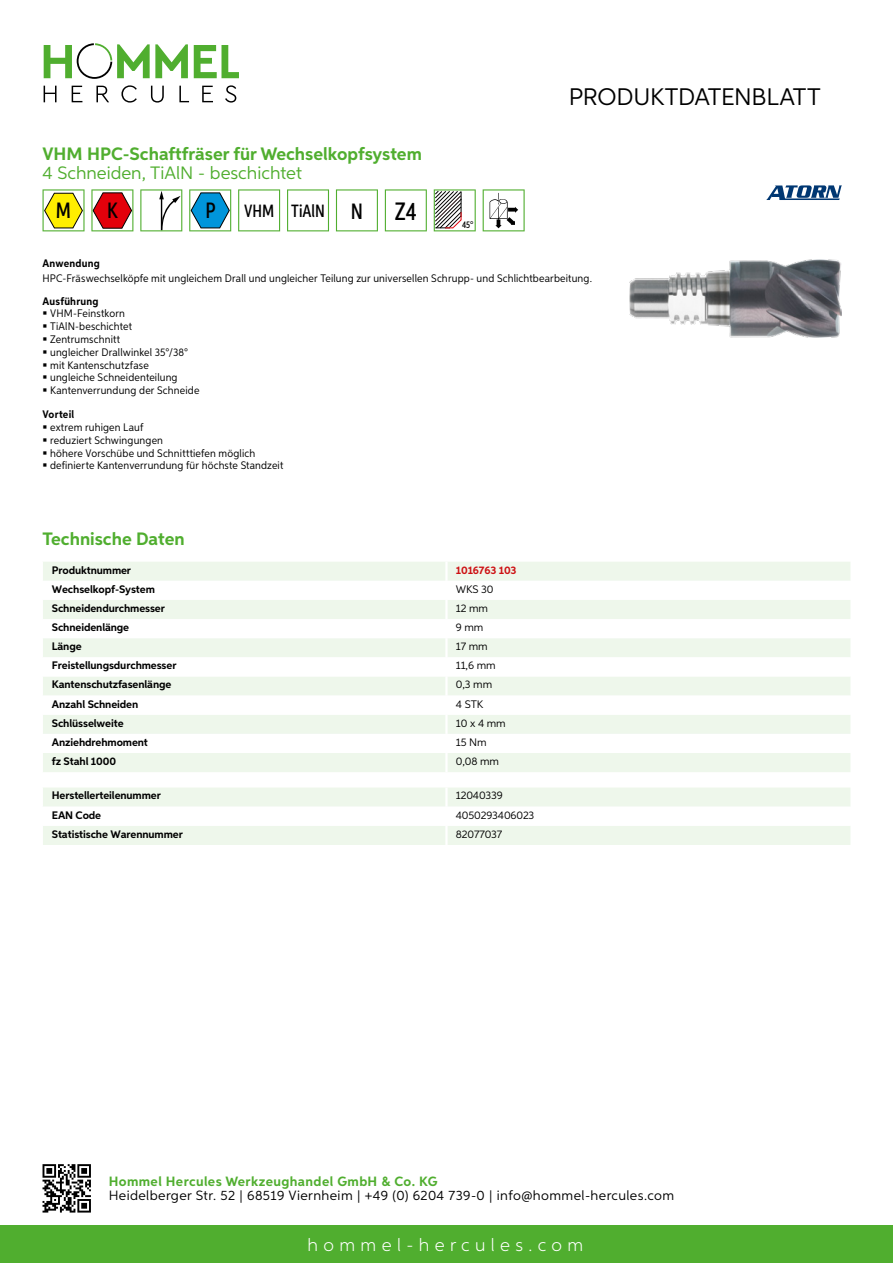
<style>
.page{position:relative;width:893px;height:1263px;background:#fff}
.page>*{position:absolute;margin:0;border:0;box-sizing:border-box;transform-origin:0 0}
.t1{font:500 25.2px "Aspira XX Nar";color:#000}
.t2{font:24px "Aspira";letter-spacing:-.01em;color:#000}
.t3{font:500 22.2px "Aspira XX Nar";color:#000}
.t4{font:700 18px "Aspira";color:#50ae2f}
.t5{font:18px "Aspira";color:#50ae2f}
.t6{font:300 18px "Aspira";letter-spacing:.3em;color:#fff}
.t7{font:500 17.85px "Aspira XX Nar";color:#000}
.t8{font:13.5px "Aspira";letter-spacing:.03em;color:#000}
.t9{font:700 13.5px "Aspira";letter-spacing:.03em;color:#50ae2f}
.t10{font:10.95px/12.8px "Aspira Nar";letter-spacing:.015em;color:#000}
.t11{font:700 10.95px "Aspira";letter-spacing:-.01em;color:#000}
.t12{font:10.95px "Aspira";letter-spacing:-.01em;color:#000}
.t13{font:700 10.95px "Aspira Nar";letter-spacing:.02em;color:#000}
.t14{font:700 10.95px "Aspira";letter-spacing:-.01em;color:#cd1013}
.t15{font:500 9.6px "Aspira XX Nar";color:#000}
.s1{font-size:22.2px}
</style>
<div class="page">
<div style="left:0;top:1226px;width:893px;height:37px;background:#50ae2f"></div>
<svg style="left:43px;top:1164px;width:48px;height:48px"></svg>
<svg style="left:194px;top:45px;width:45px;height:33px"></svg>
<svg style="left:44px;top:43px;width:144px;height:36px"></svg>
<svg style="left:44px;top:86px;width:13px;height:16px"></svg>
<svg style="left:72px;top:86px;width:10px;height:16px"></svg>
<svg style="left:96px;top:86px;width:13px;height:16px"></svg>
<svg style="left:121px;top:85px;width:16px;height:18px"></svg>
<svg style="left:151px;top:86px;width:13px;height:17px"></svg>
<svg style="left:179px;top:86px;width:10px;height:16px"></svg>
<svg style="left:202px;top:86px;width:11px;height:16px"></svg>
<svg style="left:225px;top:85px;width:11px;height:18px"></svg>
<div style="left:43px;top:562px;width:807px;height:210px;background:#eef7eb"></div>
<svg style="left:43px;top:581px;width:807px;height:172px"></svg>
<hr style="left:445px;top:562px;width:3px;height:19px;background:#fff">
<hr style="left:445px;top:581px;width:3px;height:19px;background:#fff">
<hr style="left:445px;top:600px;width:3px;height:19px;background:#fff">
<hr style="left:445px;top:619px;width:3px;height:19px;background:#fff">
<hr style="left:445px;top:638px;width:3px;height:19px;background:#fff">
<hr style="left:445px;top:657px;width:3px;height:19px;background:#fff">
<hr style="left:445px;top:676px;width:3px;height:20px;background:#fff">
<hr style="left:445px;top:696px;width:3px;height:19px;background:#fff">
<hr style="left:445px;top:715px;width:3px;height:19px;background:#fff">
<hr style="left:445px;top:734px;width:3px;height:19px;background:#fff">
<hr style="left:445px;top:753px;width:3px;height:19px;background:#fff">
<svg style="left:43px;top:788px;width:807px;height:57px"></svg>
<hr style="left:445px;top:826px;width:3px;height:19px;background:#fff">
<svg style="left:43px;top:189px;width:42px;height:42px"></svg>
<svg style="left:91px;top:189px;width:42px;height:42px"></svg>
<svg style="left:140px;top:189px;width:42px;height:42px"></svg>
<svg style="left:189px;top:189px;width:42px;height:42px"></svg>
<svg style="left:238px;top:189px;width:42px;height:42px"></svg>
<svg style="left:287px;top:189px;width:42px;height:42px"></svg>
<svg style="left:336px;top:189px;width:42px;height:42px"></svg>
<svg style="left:385px;top:189px;width:42px;height:42px"></svg>
<svg style="left:434px;top:189px;width:42px;height:42px"></svg>
<svg style="left:483px;top:189px;width:42px;height:42px"></svg>
<img style="left:629px;top:259px;width:213px;height:78px">
<svg style="left:766px;top:185px;width:76px;height:15px"></svg>
<h3 class="t4" style="left:43px;top:142px;width:381px">VHM HPC-Schaftfräser für Wechselkopfsystem</h3>
<h3 class="t5" style="left:43px;top:162px;width:261px">4 Schneiden, TiAlN - beschichtet</h3>
<h3 class="t3" style="left:56px;top:197px;width:17px">M</h3>
<h3 class="t3" style="left:107px;top:197px;width:12px">K</h3>
<h3 class="t3" style="left:205px;top:197px;width:12px">P</h3>
<h3 class="t7" style="left:244px;top:200px;width:121px">VHM TiAlN <span class="s1">N</span></h3>
<h1 class="t1" style="left:395px;top:196px;width:23px">Z4</h1>
<p class="t15" style="left:462px;top:219px;width:13px">45°</p>
<h2 class="t2" style="left:569px;top:82px;width:253px">Produktdatenblatt</h2>
<p class="t13" style="left:43px;top:257px;width:59px">Anwendung</p>
<p class="t10" style="left:43px;top:272px;width:551px">HPC-Fräswechselköpfe mit ungleichem Drall und ungleicher Teilung zur universellen Schrupp- und Schlichtbearbeitung.</p>
<p class="t13" style="left:43px;top:294px;width:58px">Ausführung</p>
<p class="t10" style="left:50px;top:307px;width:151px">VHM-Feinstkorn<br>TiAlN-beschichtet<br>Zentrumschnitt<br>ungleicher Drallwinkel 35°/38° mit Kantenschutzfase<br>ungleiche Schneidenteilung<br>Kantenverrundung der Schneide</p>
<p class="t13" style="left:43px;top:408px;width:33px">Vorteil</p>
<p class="t10" style="left:50px;top:421px;width:235px">extrem ruhigen Lauf<br>reduziert Schwingungen<br>höhere Vorschübe und Schnitttiefen möglich definierte Kantenverrundung für höchste Standzeit</p>
<h3 class="t4" style="left:43px;top:527px;width:144px">Technische Daten</h3>
<p class="t11" style="left:52px;top:563px;width:81px">Produktnummer</p>
<p class="t14" style="left:456px;top:563px;width:62px">1016763 103</p>
<p class="t11" style="left:52px;top:582px;width:105px">Wechselkopf-System</p>
<p class="t12" style="left:456px;top:582px;width:39px">WKS 30</p>
<p class="t11" style="left:52px;top:601px;width:115px">Schneidendurchmesser</p>
<p class="t12" style="left:456px;top:601px;width:34px">12 mm</p>
<p class="t11" style="left:52px;top:620px;width:79px">Schneidenlänge</p>
<p class="t12" style="left:456px;top:620px;width:29px">9 mm</p>
<p class="t11" style="left:52px;top:640px;width:31px">Länge</p>
<p class="t12" style="left:456px;top:640px;width:33px">17 mm</p>
<p class="t11" style="left:52px;top:659px;width:126px">Freistellungsdurchmesser</p>
<p class="t12" style="left:456px;top:659px;width:41px">11,6 mm</p>
<p class="t11" style="left:52px;top:678px;width:121px">Kantenschutzfasenlänge</p>
<p class="t12" style="left:456px;top:678px;width:38px">0,3 mm</p>
<p class="t11" style="left:52px;top:697px;width:88px">Anzahl Schneiden</p>
<p class="t12" style="left:456px;top:697px;width:23px">4 STK</p>
<p class="t11" style="left:52px;top:716px;width:73px">Schlüsselweite</p>
<p class="t12" style="left:456px;top:716px;width:51px">10 x 4 mm</p>
<p class="t11" style="left:52px;top:735px;width:98px">Anziehdrehmoment</p>
<p class="t12" style="left:456px;top:735px;width:32px">15 Nm</p>
<p class="t11" style="left:52px;top:754px;width:66px">fz Stahl 1000</p>
<p class="t12" style="left:456px;top:754px;width:45px">0,08 mm</p>
<p class="t11" style="left:52px;top:789px;width:111px">Herstellerteilenummer</p>
<p class="t12" style="left:456px;top:789px;width:48px">12040339</p>
<p class="t11" style="left:52px;top:808px;width:51px">EAN Code</p>
<p class="t12" style="left:456px;top:808px;width:80px">4050293406023</p>
<p class="t11" style="left:52px;top:827px;width:132px">Statistische Warennummer</p>
<p class="t12" style="left:456px;top:827px;width:48px">82077037</p>
<p class="t9" style="left:109px;top:1172px;width:330px">Hommel Hercules Werkzeughandel GmbH &amp; Co. KG</p>
<p class="t8" style="left:109px;top:1187px;width:567px">Heidelberger Str. 52 | 68519 Viernheim | +49 (0) 6204 739-0 | info@hommel-hercules.com</p>
<h3 class="t6" style="left:307px;top:1234px;width:277px">hommel-hercules.com</h3>
</div>
